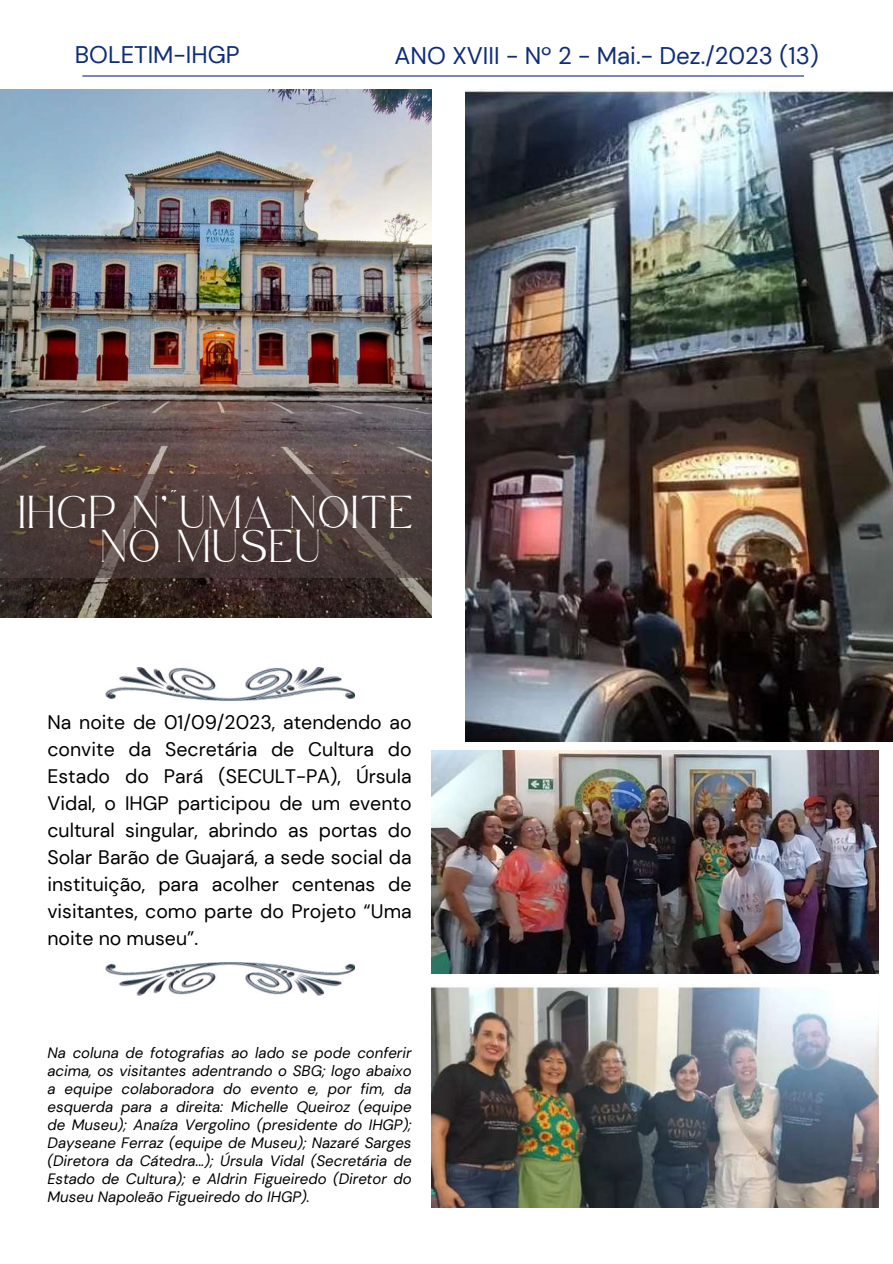
<style>
.page{position:relative;width:893px;height:1264px;background:#fff}
.page>*{position:absolute;margin:0;border:0;box-sizing:border-box;transform-origin:0 0}
.t1{font:24px "DM Sans";color:#0e2d79}
.t2{font:22.5px/34.8px "Safira March";letter-spacing:.13em;color:#fff;text-align:center}
.t3{font:19.5px/27px "DM Sans";color:#000;text-align:justify}
.t4{font:italic 15px/18px "DM Sans";color:#000;text-align:justify}
</style>
<div class="page">
<img style="left:431px;top:750px;width:447px;height:223px">
<img style="left:431px;top:984px;width:447px;height:223px">
<img style="left:465px;top:89px;width:427px;height:652px">
<img style="left:0;top:89px;width:431px;height:528px">
<hr style="left:82px;top:75px;width:722px;height:2px;background:#0e2d79">
<svg style="left:0;top:474px;width:431px;height:104px;background:#4d3d3b"></svg>
<img style="left:105px;top:962px;width:249px;height:33px">
<img style="left:105px;top:667px;width:249px;height:33px">
<h1 class="t1" style="left:75px;top:39px;width:166px">BOLETIM-IHGP</h1>
<h1 class="t1" style="left:394px;top:40px;width:425px">ANO XVIII - Nº 2 - Mai.- Dez./2023 (13)</h1>
<h2 class="t2" style="left:19px;top:502px;width:395px">IHGP N’"UMA NOITE<br>NO MUSEU"</h2>
<p class="t3" style="left:47px;top:708px;width:365px">Na noite de 01/09/2023, atendendo ao convite da Secretária de Cultura do Estado do Pará (SECULT-PA), Úrsula Vidal, o IHGP participou de um evento cultural singular, abrindo as portas do Solar Barão de Guajará, a sede social da instituição, para acolher centenas de visitantes, como parte do Projeto “Uma noite no museu”.</p>
<p class="t4" style="left:47px;top:1043px;width:365px">Na coluna de fotografias ao lado se pode conferir acima, os visitantes adentrando o SBG; logo abaixo a equipe colaboradora do evento e, por fim, da esquerda para a direita: Michelle Queiroz (equipe de Museu); Anaíza Vergolino (presidente do IHGP); Dayseane Ferraz (equipe de Museu); Nazaré Sarges (Diretora da Cátedra...); Úrsula Vidal (Secretária de Estado de Cultura); e Aldrin Figueiredo (Diretor do Museu Napoleão Figueiredo do IHGP).</p>
</div>
